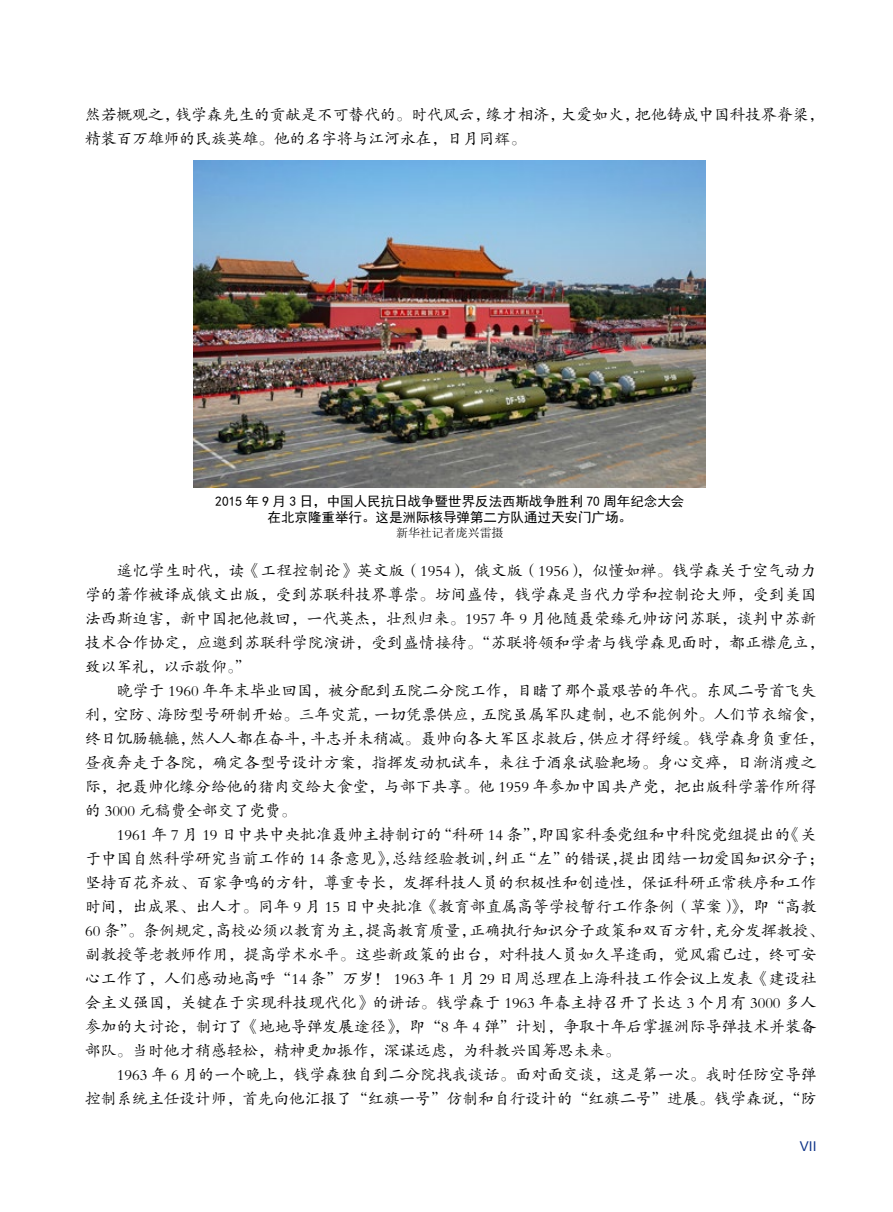
<style>
.page{position:relative;width:893px;height:1212px;background:#fff}
.page>*{position:absolute;margin:0;border:0;box-sizing:border-box;transform-origin:0 0}
.t1{font:15.75px/24px "FZKTJW GB1 0";color:#000}
.t2{font:13.5px/16.2px "Sim Hei";color:#000;text-align:center}
.t3{font:13.5px "Arial";color:#0c3388}
.t4{font:12px "Sim Sun";letter-spacing:-.005em;color:#000}
</style>
<div class="page">
<img style="left:194px;top:160px;width:512px;height:328px">
<p class="t1" style="left:85px;top:103px;width:741px">然若概观之，钱学森先生的贡献是不可替代的。时代风云，缘才相济，大爱如火，把他铸成中国科技界脊梁，精装百万雄师的民族英雄。他的名字将与江河永在，日月同辉。</p>
<p class="t2" style="left:215px;top:493px;width:471px">2015 年 9 月 3 日，中国人民抗日战争暨世界反法西斯战争胜利 70 周年纪念大会在北京隆重举行。这是洲际核导弹第二方队通过天安门广场。</p>
<p class="t4" style="left:396px;top:527px;width:109px">新华社记者庞兴雷摄</p>
<p class="t1" style="left:85px;top:559px;width:741px;text-indent:32px">遥忆学生时代，读《工程控制论》英文版（1954），俄文版（1956），似懂如禅。钱学森关于空气动力学的著作被译成俄文出版，受到苏联科技界尊崇。坊间盛传，钱学森是当代力学和控制论大师，受到美国法西斯迫害，新中国把他救回，一代英杰，壮烈归来。1957 年 9 月他随聂荣臻元帅访问苏联，谈判中苏新技术合作协定，应邀到苏联科学院演讲，受到盛情接待。“苏联将领和学者与钱学森见面时，都正襟危立，致以军礼，以示敬仰。”</p>
<p class="t1" style="left:85px;top:679px;width:741px;text-indent:32px">晚学于 1960 年年末毕业回国，被分配到五院二分院工作，目睹了那个最艰苦的年代。东风二号首飞失利，空防、海防型号研制开始。三年灾荒，一切凭票供应，五院虽属军队建制，也不能例外。人们节衣缩食，终日饥肠辘辘，然人人都在奋斗，斗志并未稍减。聂帅向各大军区求救后，供应才得纾缓。钱学森身负重任，昼夜奔走于各院，确定各型号设计方案，指挥发动机试车，来往于酒泉试验靶场。身心交瘁，日渐消瘦之际，把聂帅化缘分给他的猪肉交给大食堂，与部下共享。他 1959 年参加中国共产党，把出版科学著作所得的 3000 元稿费全部交了党费。</p>
<p class="t1" style="left:85px;top:823px;width:741px;text-indent:32px">1961 年 7 月 19 日中共中央批准聂帅主持制订的“科研 14 条”，即国家科委党组和中科院党组提出的《关于中国自然科学研究当前工作的 14 条意见》，总结经验教训，纠正“左”的错误，提出团结一切爱国知识分子；坚持百花齐放、百家争鸣的方针，尊重专长，发挥科技人员的积极性和创造性，保证科研正常秩序和工作时间，出成果、出人才。同年 9 月 15 日中央批准《教育部直属高等学校暂行工作条例（草案）》，即“高教60 条”。条例规定，高校必须以教育为主，提高教育质量，正确执行知识分子政策和双百方针，充分发挥教授、副教授等老教师作用，提高学术水平。这些新政策的出台，对科技人员如久旱逢雨，觉风霜已过，终可安心工作了，人们感动地高呼“14 条”万岁！ 1963 年 1 月 29 日周总理在上海科技工作会议上发表《建设社会主义强国，关键在于实现科技现代化》的讲话。钱学森于 1963 年春主持召开了长达 3 个月有 3000 多人参加的大讨论，制订了《地地导弹发展途径》，即“8 年 4 弹”计划，争取十年后掌握洲际导弹技术并装备部队。当时他才稍感轻松，精神更加振作，深谋远虑，为科教兴国筹思未来。</p>
<p class="t1" style="left:85px;top:1063px;width:733px;text-align:right">1963 年 6 月的一个晚上，钱学森独自到二分院找我谈话。面对面交谈，这是第一次。我时任防空导弹<br>控制系统主任设计师，首先向他汇报了“红旗一号”仿制和自行设计的“红旗二号”进展。钱学森说，“防</p>
<p class="t3" style="left:800px;top:1137px;width:18px">VII</p>
</div>
